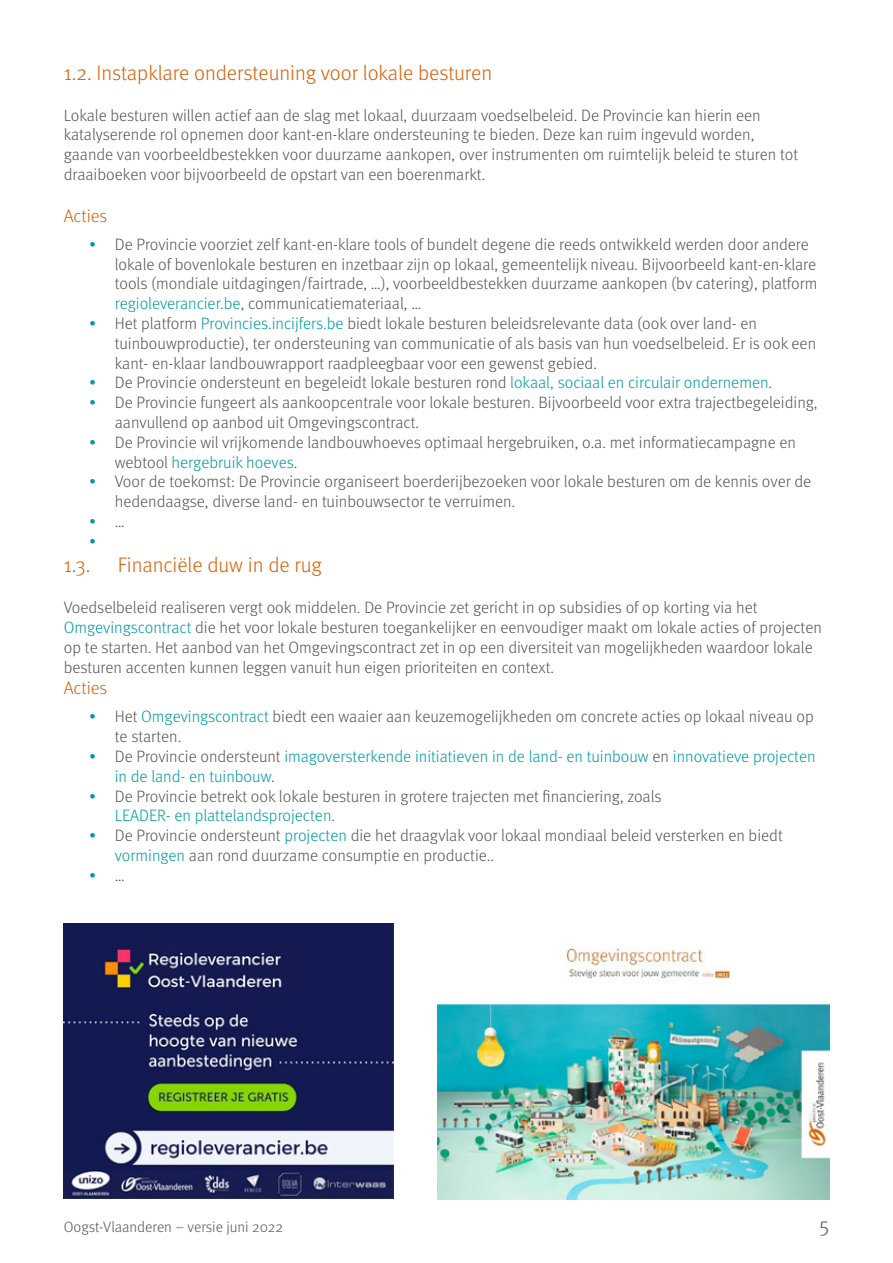
<style>
.page{position:relative;width:893px;height:1263px;background:#fff}
.page>*{position:absolute;margin:0;border:0;box-sizing:border-box;transform-origin:0 0}
.t1{font:300 21px "Meta Pro";color:#da5f06}
.t2{font:300 21px "Meta Pro";color:#565555}
.t3{font:300 18px "Meta Pro";color:#da5f06}
.t4{font:300 16.5px/19.8px "Meta Pro";color:#565555}
.t5{font:300 16.5px/19.8px "Meta Pro";color:#009ca0}
.t6{font:300 15px "Meta Pro";color:#565555}
.s1{color:#009ca0}
.s2{color:#565555}
</style>
<div class="page">
<img style="left:438px;top:948px;width:391px;height:251px">
<img style="left:64px;top:923px;width:330px;height:276px">
<p class="t1" style="left:64px;top:57px;width:430px">1.2. Instapklare ondersteuning voor lokale besturen</p>
<p class="t4" style="left:64px;top:104px;width:736px">Lokale besturen willen actief aan de slag met lokaal, duurzaam voedselbeleid. De Provincie kan hierin een katalyserende rol opnemen door kant-en-klare ondersteuning te bieden. Deze kan ruim ingevuld worden, gaande van voorbeeldbestekken voor duurzame aankopen, over instrumenten om ruimtelijk beleid te sturen tot draaiboeken voor bijvoorbeeld de opstart van een boerenmarkt.</p>
<p class="t3" style="left:64px;top:202px;width:45px">Acties</p>
<p class="t4" style="left:115px;top:233px;width:704px;text-indent:-26px"><span class="s1">•</span> De Provincie voorziet zelf kant-en-klare tools of bundelt degene die reeds ontwikkeld werden door andere lokale of bovenlokale besturen en inzetbaar zijn op lokaal, gemeentelijk niveau. Bijvoorbeeld kant-en-klare tools (mondiale uitdagingen/fairtrade, …), voorbeeldbestekken duurzame aankopen (bv catering), platform <span class="s1">regioleverancier.be</span>, communicatiemateriaal, …</p>
<p class="t4" style="left:115px;top:313px;width:703px;text-indent:-26px"><span class="s1">•</span> Het platform <span class="s1">Provincies.incijfers.be</span> biedt lokale besturen beleidsrelevante data (ook over land- en tuinbouwproductie), ter ondersteuning van communicatie of als basis van hun voedselbeleid. Er is ook een kant- en-klaar landbouwrapport raadpleegbaar voor een gewenst gebied.</p>
<p class="t4" style="left:89px;top:372px;width:684px"><span class="s1">•</span> De Provincie ondersteunt en begeleidt lokale besturen rond <span class="s1">lokaal, sociaal en circulair ondernemen</span>.</p>
<p class="t4" style="left:115px;top:392px;width:704px;text-indent:-26px"><span class="s1">•</span> De Provincie fungeert als aankoopcentrale voor lokale besturen. Bijvoorbeeld voor extra trajectbegeleiding, aanvullend op aanbod uit Omgevingscontract.</p>
<p class="t4" style="left:115px;top:431px;width:683px;text-indent:-26px"><span class="s1">•</span> De Provincie wil vrijkomende landbouwhoeves optimaal hergebruiken, o.a. met informatiecampagne en webtool <span class="s1">hergebruik hoeves</span>.</p>
<p class="t4" style="left:115px;top:471px;width:698px;text-indent:-26px"><span class="s1">•</span> Voor de toekomst: De Provincie organiseert boerderijbezoeken voor lokale besturen om de kennis over de hedendaagse, diverse land- en tuinbouwsector te verruimen.</p>
<p class="t5" style="left:89px;top:511px;width:37px">• <span class="s2">… </span>•</p>
<p class="t1" style="left:64px;top:550px;width:28px">1.3.</p>
<p class="t1" style="left:118px;top:550px;width:206px">Financiële duw in de rug</p>
<p class="t4" style="left:64px;top:597px;width:760px">Voedselbeleid realiseren vergt ook middelen. De Provincie zet gericht in op subsidies of op korting via het <span class="s1">Omgevingscontract</span> die het voor lokale besturen toegankelijker en eenvoudiger maakt om lokale acties of projecten op te starten. Het aanbod van het Omgevingscontract zet in op een diversiteit van mogelijkheden waardoor lokale besturen accenten kunnen leggen vanuit hun eigen prioriteiten en context.</p>
<p class="t3" style="left:64px;top:675px;width:45px">Acties</p>
<p class="t4" style="left:115px;top:706px;width:700px;text-indent:-26px"><span class="s1">•</span> Het <span class="s1">Omgevingscontract</span> biedt een waaier aan keuzemogelijkheden om concrete acties op lokaal niveau op te starten.</p>
<p class="t5" style="left:115px;top:746px;width:702px;text-indent:-26px">• <span class="s2">De Provincie ondersteunt</span> imagoversterkende initiatieven in de land- en tuinbouw <span class="s2">en</span> innovatieve projecten in de land- en tuinbouw<span class="s2">.</span></p>
<p class="t4" style="left:115px;top:785px;width:548px;text-indent:-26px"><span class="s1">•</span> De Provincie betrekt ook lokale besturen in grotere trajecten met financiering, zoals<br><span class="s1">LEADER- en plattelandsprojecten</span>.</p>
<p class="t4" style="left:115px;top:825px;width:669px;text-indent:-26px"><span class="s1">•</span> De Provincie ondersteunt <span class="s1">projecten</span> die het draagvlak voor lokaal mondiaal beleid versterken en biedt <span class="s1">vormingen</span> aan rond duurzame consumptie en productie..</p>
<p class="t5" style="left:89px;top:864px;width:37px">• <span class="s2">…</span></p>
<p class="t6" style="left:64px;top:1216px;width:221px">Oogst-Vlaanderen – versie juni 2022</p>
<p class="t2" style="left:819px;top:1210px;width:11px">5</p>
</div>
